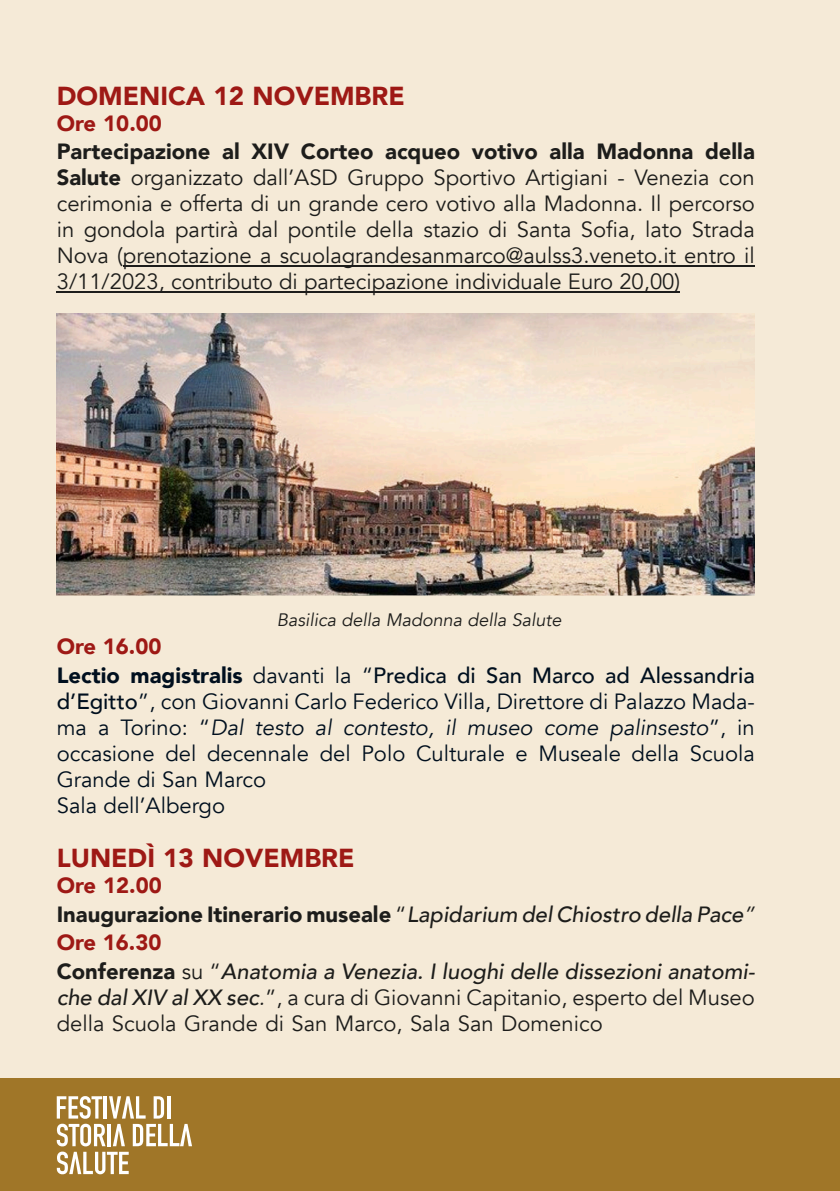
<style>
.page{position:relative;width:840px;height:1191px;background:#fff}
.page>*{position:absolute;margin:0;border:0;box-sizing:border-box;transform-origin:0 0}
.t1{font:900 26px "Avenir";color:#9e1915}
.t2{font:22px/26px "Avenir";color:#1d1d1b;text-align:justify}
.t3{font:22px/26px "Avenir";color:#000f1e}
.t4{font:italic 500 22px/28.6px "Avenir";color:#1d1d1b}
.t5{font:500 22px/28.6px "Avenir";color:#000f1e}
.t6{font:900 22px "Avenir";color:#9e1915}
.t7{font:italic 18px "Avenir";color:#1d1d1b}
.s1{font-weight:900}
.s2{font-weight:900;color:#9e1915}
.s3{font-weight:400}
.s4{font-weight:500}
.s5{font-style:italic}
.s6{font-weight:900;font-style:normal;color:#9e1915}
.s7{font-weight:900;font-style:normal}
.s8{font-weight:400;font-style:normal}
.s9{font-weight:500;font-style:italic}
</style>
<div class="page">
<div style="left:0;top:0;width:839px;height:1191px;background:#f5ead7"></div>
<div style="left:0;top:1078px;width:839px;height:113px;background:#a07628"></div>
<svg style="left:57px;top:1096px;width:135px;height:78px"></svg>
<img style="left:57px;top:313px;width:697px;height:282px">
<p class="t1" style="left:57px;top:79px;width:349px">DOMENICA 12 NOVEMBRE</p>
<p class="t6" style="left:57px;top:109px;width:107px">Ore 10.00</p>
<p class="t2" style="left:57px;top:139px;width:699px"><span class="s1">Partecipazione al XIV Corteo acqueo votivo alla Madonna della Salute</span> organizzato dall’ASD Gruppo Sportivo Artigiani - Venezia con cerimonia e offerta di un grande cero votivo alla Madonna. Il percorso in gondola partirà dal pontile della stazio di Santa Sofia, lato Strada Nova (prenotazione a scuolagrandesanmarco@aulss3.veneto.it entro il 3/11/2023, contributo di partecipazione individuale Euro 20,00)</p>
<p class="t7" style="left:277px;top:608px;width:286px">Basilica della Madonna della Salute</p>
<p class="t5" style="left:57px;top:632px;width:699px"><span class="s2">Ore 16.00<br></span><span class="s1">Lectio magistralis</span> <span class="s3">davanti la “</span>Predica di San Marco ad Alessandria</p>
<p class="t3" style="left:57px;top:688px;width:699px"><span class="s4">d’Egitto</span>”, con Giovanni Carlo Federico Villa, Direttore di Palazzo Mada&shy;ma a Torino: “<span class="s5">Dal testo al contesto, il museo come palinsesto</span>”, in occasione del decennale del Polo Culturale e Museale della Scuola Grande di San Marco<br>Sala dell’Albergo</p>
<p class="t1" style="left:57px;top:841px;width:299px">LUNEDÌ 13 NOVEMBRE</p>
<p class="t4" style="left:57px;top:871px;width:699px"><span class="s6">Ore 12.00<br></span><span class="s7">Inaugurazione Itinerario museale</span> <span class="s8">“</span>Lapidarium del Chiostro della Pace<span class="s3">” </span><span class="s6">Ore 16.30<br></span><span class="s7">Conferenza</span> <span class="s8">su “</span>Anatomia a Venezia. I luoghi delle dissezioni anatomi-</p>
<p class="t2" style="left:57px;top:984px;width:699px"><span class="s9">che dal XIV al XX sec</span><span class="s5">.</span>”, a cura di Giovanni Capitanio, esperto del Museo della Scuola Grande di San Marco, Sala San Domenico</p>
</div>
